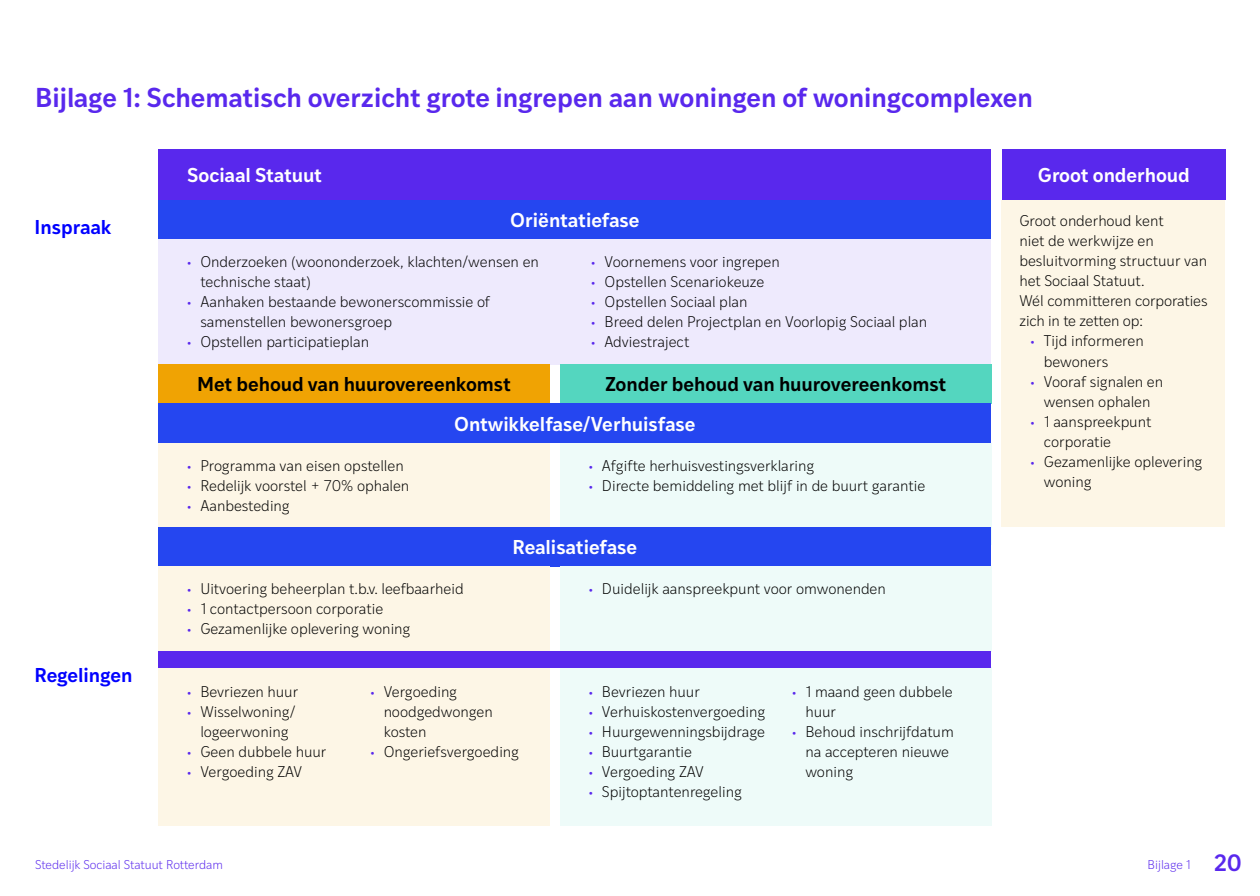
<style>
.page{position:relative;width:1260px;height:896px;background:#fff}
.page>*{position:absolute;margin:0;border:0;box-sizing:border-box;transform-origin:0 0}
.t1{font:600 26.25px "Ivy Style Sans";color:#5928ed}
.t2{font:600 22.75px "Ivy Style Sans";color:#5928ed}
.t3{font:600 19.25px "Ivy Style Sans";letter-spacing:-.005em;color:#fff}
.t4{font:600 19.25px "Ivy Style Sans";letter-spacing:-.005em;color:#000}
.t5{font:600 19.25px "Ivy Style Sans";letter-spacing:-.005em;color:#00f}
.t6{font:300 14.88px/20.1px "Ivy Style Sans";color:#000}
.t7{font:300 12.25px "Ivy Style Sans";letter-spacing:-.01em;color:#5928ed}
.s1{color:#5928ed}
</style>
<div class="page">
<div style="left:158px;top:443px;width:392px;height:102px;background:#fdf6e6"></div>
<div style="left:158px;top:200px;width:833px;height:39px;background:#2546f0"></div>
<div style="left:158px;top:239px;width:833px;height:125px;background:#eeeafd"></div>
<div style="left:158px;top:364px;width:392px;height:40px;background:#f0a303"></div>
<div style="left:560px;top:364px;width:431px;height:40px;background:#54d6bf"></div>
<div style="left:158px;top:404px;width:833px;height:39px;background:#2546f0"></div>
<div style="left:560px;top:443px;width:431px;height:102px;background:#eefbf9"></div>
<div style="left:158px;top:527px;width:833px;height:39px;background:#2546f0"></div>
<div style="left:158px;top:566px;width:392px;height:85px;background:#fdf6e6"></div>
<div style="left:560px;top:566px;width:431px;height:85px;background:#eefbf9"></div>
<div style="left:158px;top:668px;width:392px;height:158px;background:#fdf6e6"></div>
<div style="left:560px;top:668px;width:431px;height:158px;background:#eefbf9"></div>
<div style="left:1002px;top:200px;width:223px;height:327px;background:#fdf6e6"></div>
<div style="left:1002px;top:149px;width:224px;height:51px;background:#5928ed"></div>
<div style="left:158px;top:651px;width:833px;height:17px;background:#5928ed"></div>
<div style="left:158px;top:149px;width:833px;height:51px;background:#5928ed"></div>
<h1 class="t1" style="left:35px;top:77px;width:1000px">Bijlage 1: Schematisch overzicht grote ingrepen aan woningen of woningcomplexen</h1>
<p class="t5" style="left:35px;top:212px;width:78px">Inspraak</p>
<p class="t5" style="left:35px;top:660px;width:100px">Regelingen</p>
<p class="t3" style="left:187px;top:160px;width:136px">Sociaal Statuut</p>
<p class="t3" style="left:1038px;top:160px;width:153px">Groot onderhoud</p>
<p class="t3" style="left:510px;top:205px;width:131px">Oriëntatiefase</p>
<p class="t6" style="left:200px;top:251px;width:340px;text-indent:-14px"><span class="s1">•</span> Onderzoeken (woononderzoek, klachten/wensen en technische staat)</p>
<p class="t6" style="left:200px;top:291px;width:291px;text-indent:-14px"><span class="s1">•</span> Aanhaken bestaande bewonerscommissie of samenstellen bewonersgroep</p>
<p class="t6" style="left:186px;top:331px;width:184px"><span class="s1">•</span> Opstellen participatieplan</p>
<p class="t6" style="left:591px;top:251px;width:191px"><span class="s1">•</span> Voornemens voor ingrepen</p>
<p class="t6" style="left:591px;top:271px;width:175px"><span class="s1">•</span> Opstellen Scenariokeuze</p>
<p class="t6" style="left:591px;top:291px;width:158px"><span class="s1">•</span> Opstellen Sociaal plan</p>
<p class="t6" style="left:591px;top:311px;width:338px"><span class="s1">•</span> Breed delen Projectplan en Voorlopig Sociaal plan</p>
<p class="t6" style="left:591px;top:331px;width:100px"><span class="s1">•</span> Adviestraject</p>
<p class="t4" style="left:197px;top:369px;width:315px">Met behoud van huurovereenkomst</p>
<p class="t4" style="left:605px;top:369px;width:343px">Zonder behoud van huurovereenkomst</p>
<p class="t3" style="left:454px;top:409px;width:243px">Ontwikkelfase/Verhuisfase</p>
<p class="t6" style="left:186px;top:455px;width:219px"><span class="s1">•</span> Programma van eisen opstellen</p>
<p class="t6" style="left:186px;top:475px;width:225px"><span class="s1">•</span> Redelijk voorstel + 70% ophalen</p>
<p class="t6" style="left:186px;top:495px;width:105px"><span class="s1">•</span> Aanbesteding</p>
<p class="t6" style="left:588px;top:455px;width:228px"><span class="s1">•</span> Afgifte herhuisvestingsverklaring</p>
<p class="t6" style="left:588px;top:475px;width:339px"><span class="s1">•</span> Directe bemiddeling met blijf in de buurt garantie</p>
<p class="t6" style="left:186px;top:578px;width:279px"><span class="s1">•</span> Uitvoering beheerplan t.b.v. leefbaarheid</p>
<p class="t6" style="left:186px;top:598px;width:199px"><span class="s1">•</span> 1 contactpersoon corporatie</p>
<p class="t6" style="left:186px;top:618px;width:226px"><span class="s1">•</span> Gezamenlijke oplevering woning</p>
<p class="t3" style="left:513px;top:532px;width:126px">Realisatiefase</p>
<p class="t6" style="left:588px;top:578px;width:299px"><span class="s1">•</span> Duidelijk aanspreekpunt voor omwonenden</p>
<p class="t6" style="left:186px;top:681px;width:113px"><span class="s1">•</span> Bevriezen huur</p>
<p class="t6" style="left:186px;top:701px;width:111px;text-align:center"><span class="s1">•</span> Wisselwoning/ logeerwoning</p>
<p class="t6" style="left:186px;top:741px;width:142px"><span class="s1">•</span> Geen dubbele huur</p>
<p class="t6" style="left:186px;top:761px;width:117px"><span class="s1">•</span> Vergoeding ZAV</p>
<p class="t6" style="left:384px;top:681px;width:111px;text-indent:-14px"><span class="s1">•</span> Vergoeding noodgedwongen kosten</p>
<p class="t6" style="left:370px;top:741px;width:151px"><span class="s1">•</span> Ongeriefsvergoeding</p>
<p class="t6" style="left:588px;top:681px;width:113px"><span class="s1">•</span> Bevriezen huur</p>
<p class="t6" style="left:588px;top:701px;width:179px"><span class="s1">•</span> Verhuiskostenvergoeding</p>
<p class="t6" style="left:588px;top:721px;width:179px"><span class="s1">•</span> Huurgewenningsbijdrage</p>
<p class="t6" style="left:588px;top:741px;width:106px"><span class="s1">•</span> Buurtgarantie</p>
<p class="t6" style="left:588px;top:761px;width:117px"><span class="s1">•</span> Vergoeding ZAV</p>
<p class="t6" style="left:588px;top:781px;width:155px"><span class="s1">•</span> Spijtoptantenregeling</p>
<p class="t6" style="left:805px;top:681px;width:149px;text-indent:-14px"><span class="s1">•</span> 1 maand geen dubbele huur</p>
<p class="t6" style="left:805px;top:721px;width:150px;text-indent:-14px"><span class="s1">•</span> Behoud inschrijfdatum na accepteren nieuwe woning</p>
<p class="t6" style="left:1019px;top:210px;width:190px">Groot onderhoud kent<br>niet de werkwijze en besluitvorming structuur van het Sociaal Statuut.<br>Wél committeren corporaties zich in te zetten op:</p>
<p class="t6" style="left:1044px;top:330px;width:101px;text-indent:-14px"><span class="s1">•</span> Tijd informeren bewoners</p>
<p class="t6" style="left:1030px;top:371px;width:135px;text-align:center"><span class="s1">•</span> Vooraf signalen en wensen ophalen</p>
<p class="t6" style="left:1044px;top:411px;width:109px;text-indent:-14px"><span class="s1">•</span> 1 aanspreekpunt corporatie</p>
<p class="t6" style="left:1044px;top:451px;width:160px;text-indent:-14px"><span class="s1">•</span> Gezamenlijke oplevering woning</p>
<p class="t7" style="left:35px;top:856px;width:190px">Stedelijk Sociaal Statuut Rotterdam</p>
<p class="t7" style="left:1148px;top:856px;width:45px">Bijlage 1</p>
<h2 class="t2" style="left:1214px;top:845px;width:30px">20</h2>
</div>
